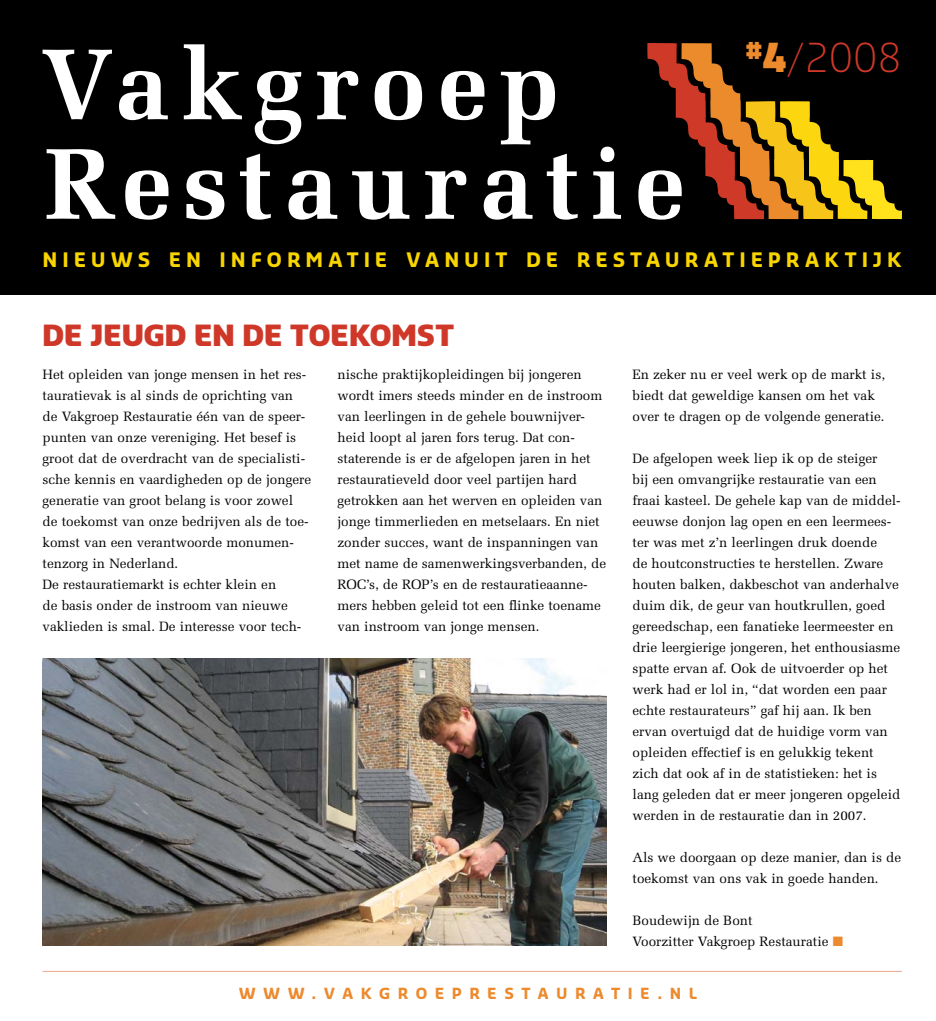
<style>
.page{position:relative;width:936px;height:1021px;background:#fff}
.page>*{position:absolute;margin:0;border:0;box-sizing:border-box;transform-origin:0 0}
.t1{font:300 39px "Sansa";color:#cf3828}
.Kop{font:900 28.5px "Sansa";color:#cf3828}
.t2{font:700 19.5px "Sansa";letter-spacing:.255em;color:#f9d500}
.t3{font:700 15px "Sansa";letter-spacing:.5em;color:#ec8a2d}
.Platte_Tekst{font:13.5px/21px "Melior";color:#000}
.s1{font-weight:900;color:#ec8a2d}
.s2{color:#ec8a2d}
</style>
<div class="page">
<hr style="left:43px;top:971px;width:858px;height:1px;background:#e9aa8e">
<div style="left:0;top:0;width:935px;height:295px;background:#000"></div>
<svg style="left:43px;top:50px;width:69px;height:69px"></svg>
<svg style="left:119px;top:71px;width:49px;height:49px"></svg>
<svg style="left:184px;top:44px;width:58px;height:75px"></svg>
<svg style="left:255px;top:71px;width:46px;height:73px"></svg>
<svg style="left:317px;top:71px;width:41px;height:48px"></svg>
<svg style="left:374px;top:71px;width:48px;height:49px"></svg>
<svg style="left:441px;top:71px;width:44px;height:49px"></svg>
<svg style="left:501px;top:71px;width:54px;height:73px"></svg>
<svg style="left:47px;top:149px;width:68px;height:70px"></svg>
<svg style="left:125px;top:170px;width:44px;height:50px"></svg>
<svg style="left:186px;top:170px;width:38px;height:50px"></svg>
<svg style="left:240px;top:154px;width:31px;height:66px"></svg>
<svg style="left:288px;top:170px;width:49px;height:50px"></svg>
<svg style="left:352px;top:171px;width:57px;height:49px"></svg>
<svg style="left:425px;top:170px;width:41px;height:49px"></svg>
<svg style="left:483px;top:170px;width:49px;height:50px"></svg>
<svg style="left:547px;top:154px;width:30px;height:66px"></svg>
<svg style="left:593px;top:147px;width:28px;height:72px"></svg>
<svg style="left:638px;top:43px;width:263px;height:177px"></svg>
<img style="left:43px;top:658px;width:564px;height:287px">
<p class="t1" style="left:745px;top:33px;width:158px"><sup>#</sup><span class="s1">4</span>/2008</p>
<p class="t2" style="left:43px;top:247px;width:860px">NIEUWS EN INFORMATIE VANUIT DE RESTAURATIEPRAKTIJK</p>
<p class="Kop" style="left:43px;top:316px;width:413px">DE JEUGD EN DE TOEKOMST</p>
<p class="Platte_Tekst" style="left:337px;top:363px;width:270px">nische praktijkopleidingen bij jongeren wordt imers steeds minder en de instroom van leerlingen in de gehele bouwnijver&shy;heid loopt al jaren fors terug. Dat con&shy;staterende is er de afgelopen jaren in het restauratieveld door veel partijen hard getrokken aan het werven en opleiden van jonge timmerlieden en metselaars. En niet zonder succes, want de inspanningen van met name de samenwerkingsverbanden, de ROC’s, de ROP’s en de restauratieaanne&shy;mers hebben geleid tot een flinke toename van instroom van jonge mensen.</p>
<p class="Platte_Tekst" style="left:632px;top:363px;width:254px">En zeker nu er veel werk op de markt is, biedt dat geweldige kansen om het vak over te dragen op de volgende generatie.</p>
<p class="Platte_Tekst" style="left:43px;top:363px;width:270px">Het opleiden van jonge mensen in het res&shy;tauratievak is al sinds de oprichting van de Vakgroep Restauratie één van de speer&shy;punten van onze vereniging. Het besef is groot dat de overdracht van de specialisti&shy;sche kennis en vaardigheden op de jongere generatie van groot belang is voor zowel de toekomst van onze bedrijven als de toe&shy;komst van een verantwoorde monumen&shy;tenzorg in Nederland.</p>
<p class="Platte_Tekst" style="left:43px;top:573px;width:260px">De restauratiemarkt is echter klein en<br>de basis onder de instroom van nieuwe vaklieden is smal. De interesse voor tech-</p>
<p class="Platte_Tekst" style="left:632px;top:447px;width:270px">De afgelopen week liep ik op de steiger<br>bij een omvangrijke restauratie van een fraai kasteel. De gehele kap van de middel&shy;eeuwse donjon lag open en een leermees&shy;ter was met z’n leerlingen druk doende<br>de houtconstructies te herstellen. Zware houten balken, dakbeschot van anderhalve duim dik, de geur van houtkrullen, goed gereedschap, een fanatieke leermeester en drie leergierige jongeren, het enthousiasme spatte ervan af. Ook de uitvoerder op het werk had er lol in, “dat worden een paar echte restaurateurs” gaf hij aan. Ik ben ervan overtuigd dat de huidige vorm van opleiden effectief is en gelukkig tekent zich dat ook af in de statistieken: het is lang geleden dat er meer jongeren opgeleid werden in de restauratie dan in 2007.</p>
<p class="Platte_Tekst" style="left:632px;top:846px;width:270px">Als we doorgaan op deze manier, dan is de toekomst van ons vak in goede handen.</p>
<p class="Platte_Tekst" style="left:632px;top:909px;width:122px">Boudewijn de Bont</p>
<p class="Platte_Tekst" style="left:632px;top:930px;width:212px">Voorzitter Vakgroep Restauratie <span class="s2">■</span></p>
<p class="t3" style="left:239px;top:983px;width:460px">WWW.VAKGROEPRESTAURATIE.NL</p>
</div>
